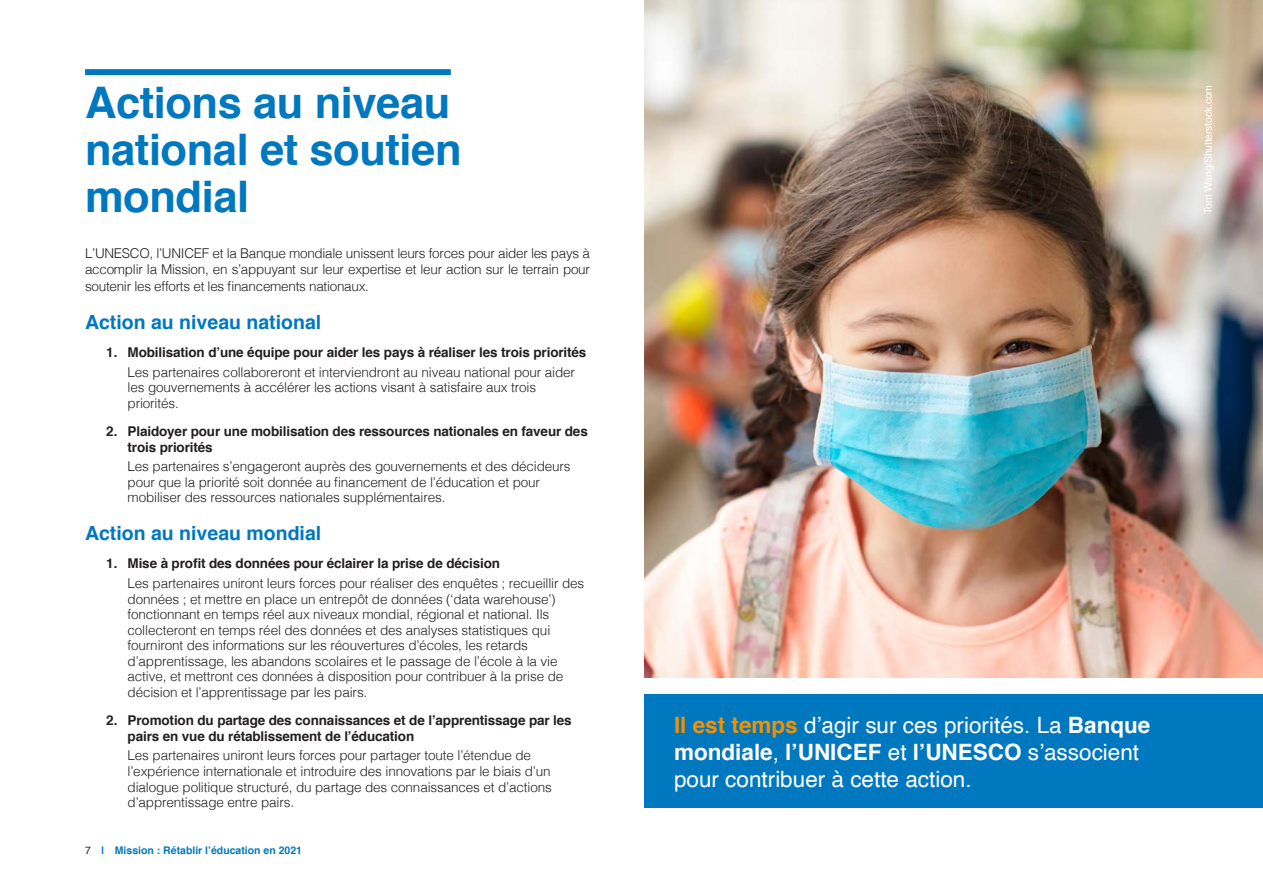
<style>
.page{position:relative;width:1263px;height:893px;background:#fff}
.page>*{position:absolute;margin:0;border:0;box-sizing:border-box;transform-origin:0 0}
.t1{font:700 43.5px/47px "Helvetica";letter-spacing:-.01em;color:#0078bf}
.t2{font:22.5px/27px "Helvetica";color:#fff}
.t3{font:700 19.5px "Helvetica";color:#0078bf}
.t4{font:300 13.5px/15.6px "Helvetica";letter-spacing:-.01em;color:#231f20}
.t5{font:700 13.5px/15.6px "Helvetica";letter-spacing:-.01em;color:#231f20}
.t6{font:700 10.5px "Helvetica";color:#0078bf}
.t7{font:10.5px "Helvetica";letter-spacing:-.02em;color:#fff}
.s1{font-weight:400;color:#231f20}
.s2{font-weight:700;color:#f29100}
.s3{font-weight:700}
</style>
<div class="page">
<div style="left:644px;top:694px;width:619px;height:114px;background:#0078bf"></div>
<div style="left:85px;top:69px;width:366px;height:6px;background:#0078bf"></div>
<img style="left:644px;top:0;width:619px;height:677px">
<h1 class="t1" style="left:85px;top:79px;width:378px">Actions au niveau national et soutien mondial</h1>
<p class="t4" style="left:85px;top:244px;width:506px;line-height:16.5px;text-align:justify">L’UNESCO, l’UNICEF et la Banque mondiale unissent leurs forces pour aider les pays à accomplir la Mission, en s’appuyant sur leur expertise et leur action sur le terrain pour soutenir les efforts et les financements nationaux.</p>
<h3 class="t3" style="left:85px;top:306px;width:238px">Action au niveau national</h3>
<p class="t5" style="left:106px;top:344px;width:482px">1. Mobilisation d’une équipe pour aider les pays à réaliser les trois priorités</p>
<p class="t4" style="left:128px;top:363px;width:449px">Les partenaires collaboreront et interviendront au niveau national pour aider les gouvernements à accélérer les actions visant à satisfaire aux trois priorités.</p>
<p class="t5" style="left:128px;top:424px;width:462px;text-indent:-21px">2. Plaidoyer pour une mobilisation des ressources nationales en faveur des trois priorités</p>
<p class="t4" style="left:128px;top:458px;width:445px">Les partenaires s’engageront auprès des gouvernements et des décideurs pour que la priorité soit donnée au financement de l’éducation et pour mobiliser des ressources nationales supplémentaires.</p>
<h3 class="t3" style="left:85px;top:517px;width:238px">Action au niveau mondial</h3>
<p class="t5" style="left:106px;top:556px;width:395px">1. Mise à profit des données pour éclairer la prise de décision</p>
<p class="t4" style="left:128px;top:575px;width:458px">Les partenaires uniront leurs forces pour réaliser des enquêtes ; recueillir des données ; et mettre en place un entrepôt de données (‘data warehouse’) fonctionnant en temps réel aux niveaux mondial, régional et national. Ils collecteront en temps réel des données et des analyses statistiques qui fourniront des informations sur les réouvertures d’écoles, les retards d’apprentissage, les abandons scolaires et le passage de l’école à la vie active, et mettront ces données à disposition pour contribuer à la prise de décision et l’apprentissage par les pairs.</p>
<p class="t5" style="left:128px;top:713px;width:446px;text-indent:-21px">2. Promotion du partage des connaissances et de l’apprentissage par les pairs en vue du rétablissement de l’éducation</p>
<p class="t4" style="left:128px;top:747px;width:426px">Les partenaires uniront leurs forces pour partager toute l’étendue de l’expérience internationale et introduire des innovations par le biais d’un dialogue politique structuré, du partage des connaissances et d’actions d’apprentissage entre pairs.</p>
<p class="t6" style="left:85px;top:842px;width:219px"><span class="s1">7</span> | Mission : Rétablir l’éducation en 2021</p>
<p class="t7" style="left:1200px;top:214px;width:130px;rotate:-90deg">Tom Wang/Shutterstock.com</p>
<h2 class="t2" style="left:674px;top:712px;width:478px"><span class="s2">Il est temps</span> d’agir sur ces priorités. La <span class="s3">Banque mondiale</span>, <span class="s3">l’UNICEF</span> et <span class="s3">l’UNESCO</span> s’associent pour contribuer à cette action.</h2>
</div>
